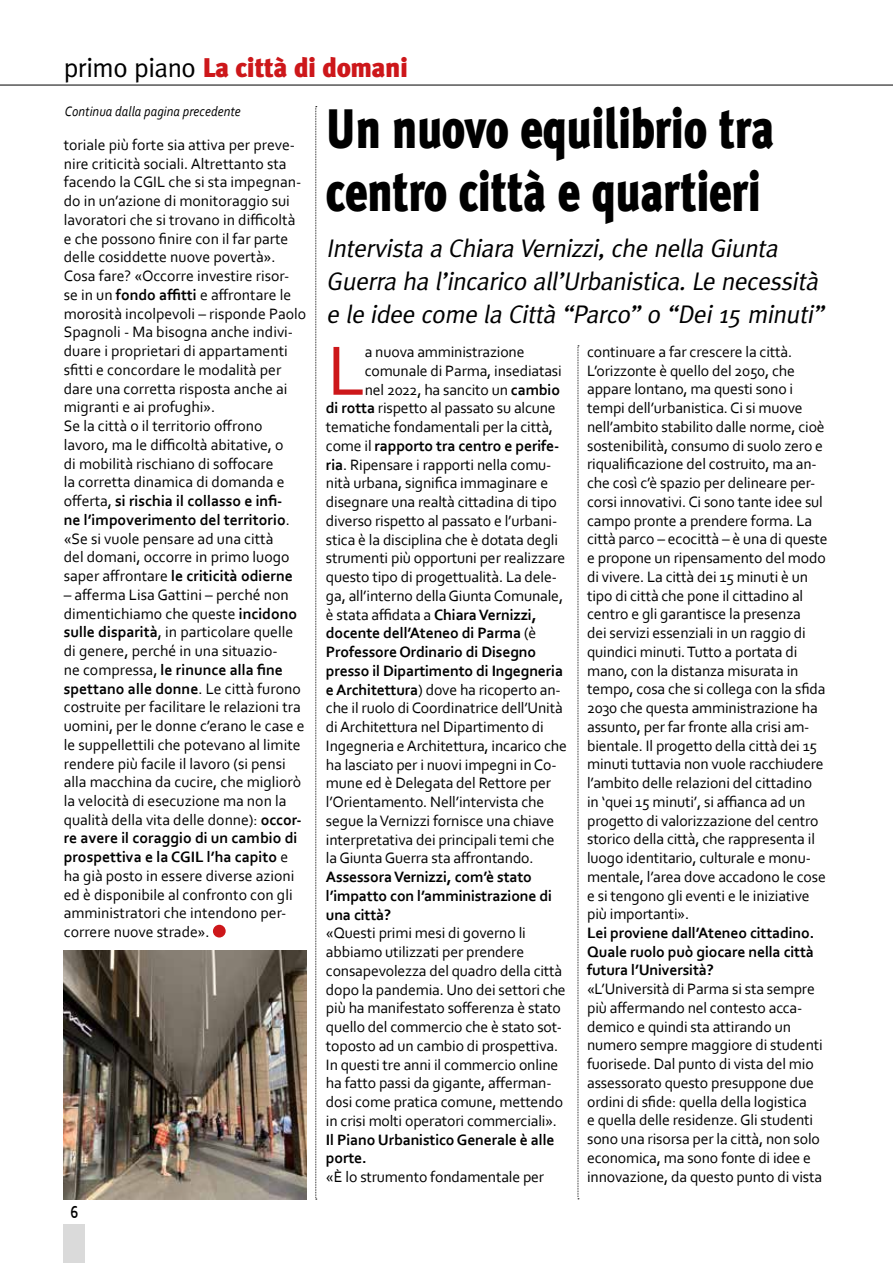
<style>
.page{position:relative;width:893px;height:1263px;background:#fff}
.page>*{position:absolute;margin:0;border:0;box-sizing:border-box;transform-origin:0 0}
.t1{font:73.2px "Corbel";color:#cd171a}
.t2{font:900 55.5px/63px "Meta Plus";letter-spacing:-.01em;color:#000;scale:.8 1}
.t3{font:900 27px "Meta Plus";letter-spacing:-.02em;color:#cd171a}
.t4{font:italic 25.5px/33px "Meta Plus";color:#000}
.t5{font:700 18px "Corbel";color:#000;scale:.8 1}
.t6{font:15.75px/18.8px "Corbel";letter-spacing:-.01em;color:#000}
.t7{font:700 15.75px/18.8px "Corbel";letter-spacing:-.01em;color:#000}
.t8{font:italic 14.25px "Corbel";letter-spacing:.01em;color:#000;scale:.9 1}
.s1{font-weight:400;color:#000}
.s2{font-weight:700}
.s3{font-weight:400}
</style>
<div class="page">
<div style="left:64px;top:1225px;width:21px;height:38px;background:#dadada"></div>
<hr style="left:0;top:85px;width:893px;height:1px;background:#000">
<svg style="left:315px;top:106px;width:2px;height:1094px;background:#c4c4c4"></svg>
<svg style="left:578px;top:345px;width:1px;height:854px"></svg>
<img style="left:63px;top:950px;width:244px;height:249px">
<div style="left:213px;top:925px;width:13px;height:12px;background:#cd171a;border-radius:50%"></div>
<h3 class="t3" style="left:64px;top:52px;width:346px"><span class="s1">primo piano</span> La città di domani</h3>
<h2 class="t2" style="left:326px;top:98px;width:562px">Un nuovo equilibrio tra centro città e quartieri</h2>
<h3 class="t4" style="left:326px;top:232px;width:505px">Intervista a Chiara Vernizzi,che nella Giunta<br>Guerra ha l’incarico all’Urbanistica.Le necessità e le idee come la Città “Parco” o “Dei15 minuti”</h3>
<h1 class="t1" style="left:327px;top:325px;width:40px">L</h1>
<p class="t6" style="left:365px;top:342px;width:161px">a nuova amministrazione</p>
<p class="t8" style="left:65px;top:102px;width:197px">Continua dalla pagina precedente</p>
<p class="t6" style="left:64px;top:135px;width:244px">toriale più forte sia attiva per preve&shy;nire criticità sociali. Altrettanto sta facendo la CGIL che si sta impegnan&shy;do in un’azione di monitoraggio sui lavoratori che si trovano in difficoltà e che possono finire con il far parte delle cosiddette nuove povertà».<br>Cosa fare? «Occorre investire risor&shy;se in un <span class="s2">fondo affitti</span> e affrontare le morosità incolpevoli – risponde Paolo Spagnoli - Ma bisogna anche indivi&shy;duare i proprietari di appartamenti sfitti e concordare le modalità per dare una corretta risposta anche ai migranti e ai profughi».<br>Se la città o il territorio offrono lavoro, ma le difficoltà abitative, o<br>di mobilità rischiano di soffocare<br>la corretta dinamica di domanda e offerta, <span class="s2">si rischia il collasso e infi-<br>ne l’impoverimento del territorio</span>. «Se si vuole pensare ad una città<br>del domani, occorre in primo luogo saper affrontare <span class="s2">le criticità odierne</span></p>
<p class="t6" style="left:64px;top:585px;width:242px">– afferma Lisa Gattini – perché non dimentichiamo che queste <span class="s2">incidono sulle disparità</span>, in particolare quelle di genere, perché in una situazio-<br>ne compressa, <span class="s2">le rinunce alla fine spettano alle donne</span>. Le città furono costruite per facilitare le relazioni tra uomini, per le donne c’erano le case e le suppellettili che potevano al limite rendere più facile il lavoro (si pensi alla macchina da cucire, che migliorò la velocità di esecuzione ma non la qualità della vita delle donne): <span class="s2">occor&shy;re avere il coraggio di un cambio di prospettiva e la CGIL l’ha capito</span> e ha già posto in essere diverse azioni ed è disponibile al confronto con gli amministratori che intendono per&shy;correre nuove strade».</p>
<p class="t6" style="left:587px;top:342px;width:242px">continuare a far crescere la città.<br>L’orizzonte è quello del 2050, che appare lontano, ma questi sono i tempi dell’urbanistica. Ci si muove nell’ambito stabilito dalle norme, cioè sostenibilità, consumo di suolo zero e riqualificazione del costruito, ma an&shy;che così c’è spazio per delineare per&shy;corsi innovativi. Ci sono tante idee sul campo pronte a prendere forma. La città parco – ecocittà – è una di queste e propone un ripensamento del modo di vivere. La città dei 15 minuti è un tipo di città che pone il cittadino al centro e gli garantisce la presenza<br>dei servizi essenziali in un raggio di quindici minuti. Tutto a portata di mano, con la distanza misurata in tempo, cosa che si collega con la sfida 2030 che questa amministrazione ha assunto, per far fronte alla crisi am&shy;bientale. Il progetto della città dei 15 minuti tuttavia non vuole racchiudere l’ambito delle relazioni del cittadino<br>in ‘quei 15 minuti’, si affianca ad un progetto di valorizzazione del centro storico della città, che rappresenta il luogo identitario, culturale e monu&shy;mentale, l’area dove accadono le cose e si tengono gli eventi e le iniziative più importanti».</p>
<p class="t7" style="left:587px;top:923px;width:229px;text-align:justify">Lei proviene dall’Ateneo cittadino.<br>Quale ruolo può giocare nella città futura l’Università?</p>
<p class="t6" style="left:587px;top:979px;width:237px">«L’Università di Parma si sta sempre più affermando nel contesto acca&shy;demico e quindi sta attirando un numero sempre maggiore di studenti fuorisede. Dal punto di vista del mio assessorato questo presuppone due ordini di sfide: quella della logistica<br>e quella delle residenze. Gli studenti sono una risorsa per la città, non solo economica, ma sono fonte di idee e innovazione, da questo punto di vista</p>
<p class="t6" style="left:365px;top:361px;width:199px">comunale di Parma, insediatasi</p>
<p class="t6" style="left:365px;top:380px;width:197px">nel 2022, ha sancito un <span class="s2">cambio</span></p>
<p class="t6" style="left:326px;top:398px;width:231px"><span class="s2">di rotta</span> rispetto al passato su alcune</p>
<p class="t6" style="left:326px;top:417px;width:229px">tematiche fondamentali per la città,</p>
<p class="t7" style="left:326px;top:436px;width:235px"><span class="s3">come il</span> rapporto tra centro e perife-</p>
<p class="t6" style="left:326px;top:455px;width:227px"><span class="s2">ria</span>. Ripensare i rapporti nella comu-</p>
<p class="t6" style="left:326px;top:473px;width:224px">nità urbana, significa immaginare e</p>
<p class="t6" style="left:326px;top:492px;width:232px">disegnare una realtà cittadina di tipo</p>
<p class="t6" style="left:326px;top:511px;width:233px">diverso rispetto al passato e l’urbani-</p>
<p class="t6" style="left:326px;top:530px;width:234px">stica è la disciplina che è dotata degli</p>
<p class="t6" style="left:326px;top:548px;width:241px">strumenti più opportuni per realizzare</p>
<p class="t6" style="left:326px;top:567px;width:232px">questo tipo di progettualità. La dele-</p>
<p class="t6" style="left:326px;top:586px;width:239px">ga, all’interno della Giunta Comunale,</p>
<p class="t6" style="left:326px;top:605px;width:212px">è stata affidata a <span class="s2">Chiara Vernizzi,</span></p>
<p class="t7" style="left:326px;top:623px;width:212px">docente dell’Ateneo di Parma <span class="s3">(è</span></p>
<p class="t7" style="left:326px;top:642px;width:212px">Professore Ordinario di Disegno</p>
<p class="t7" style="left:326px;top:661px;width:239px">presso il Dipartimento di Ingegneria</p>
<p class="t6" style="left:326px;top:680px;width:236px"><span class="s2">e Architettura</span>) dove ha ricoperto an-</p>
<p class="t6" style="left:326px;top:698px;width:238px">che il ruolo di Coordinatrice dell’Unità</p>
<p class="t6" style="left:326px;top:717px;width:219px">di Architettura nel Dipartimento di</p>
<p class="t6" style="left:326px;top:736px;width:242px">Ingegneria e Architettura, incarico che</p>
<p class="t6" style="left:326px;top:755px;width:232px">ha lasciato per i nuovi impegni in Co-</p>
<p class="t6" style="left:326px;top:773px;width:227px">mune ed è Delegata del Rettore per</p>
<p class="t6" style="left:326px;top:792px;width:220px">l’Orientamento. Nell’intervista che</p>
<p class="t6" style="left:326px;top:811px;width:230px">segue la Vernizzi fornisce una chiave</p>
<p class="t6" style="left:326px;top:830px;width:230px">interpretativa dei principali temi che</p>
<p class="t6" style="left:326px;top:848px;width:209px">la Giunta Guerra sta affrontando.</p>
<p class="t7" style="left:326px;top:867px;width:228px">Assessora Vernizzi, com’è stato l’impatto con l’amministrazione di una città?</p>
<p class="t6" style="left:326px;top:923px;width:241px">«Questi primi mesi di governo li abbiamo utilizzati per prendere consapevolezza del quadro della città dopo la pandemia. Uno dei settori che più ha manifestato sofferenza è stato quello del commercio che è stato sot&shy;toposto ad un cambio di prospettiva.<br>In questi tre anni il commercio online ha fatto passi da gigante, afferman&shy;dosi come pratica comune, mettendo in crisi molti operatori commerciali».</p>
<p class="t7" style="left:326px;top:1129px;width:230px">Il Piano Urbanistico Generale è alle porte.</p>
<p class="t6" style="left:326px;top:1167px;width:220px">«È lo strumento fondamentale per</p>
<p class="t5" style="left:70px;top:1201px;width:11px">6</p>
</div>
